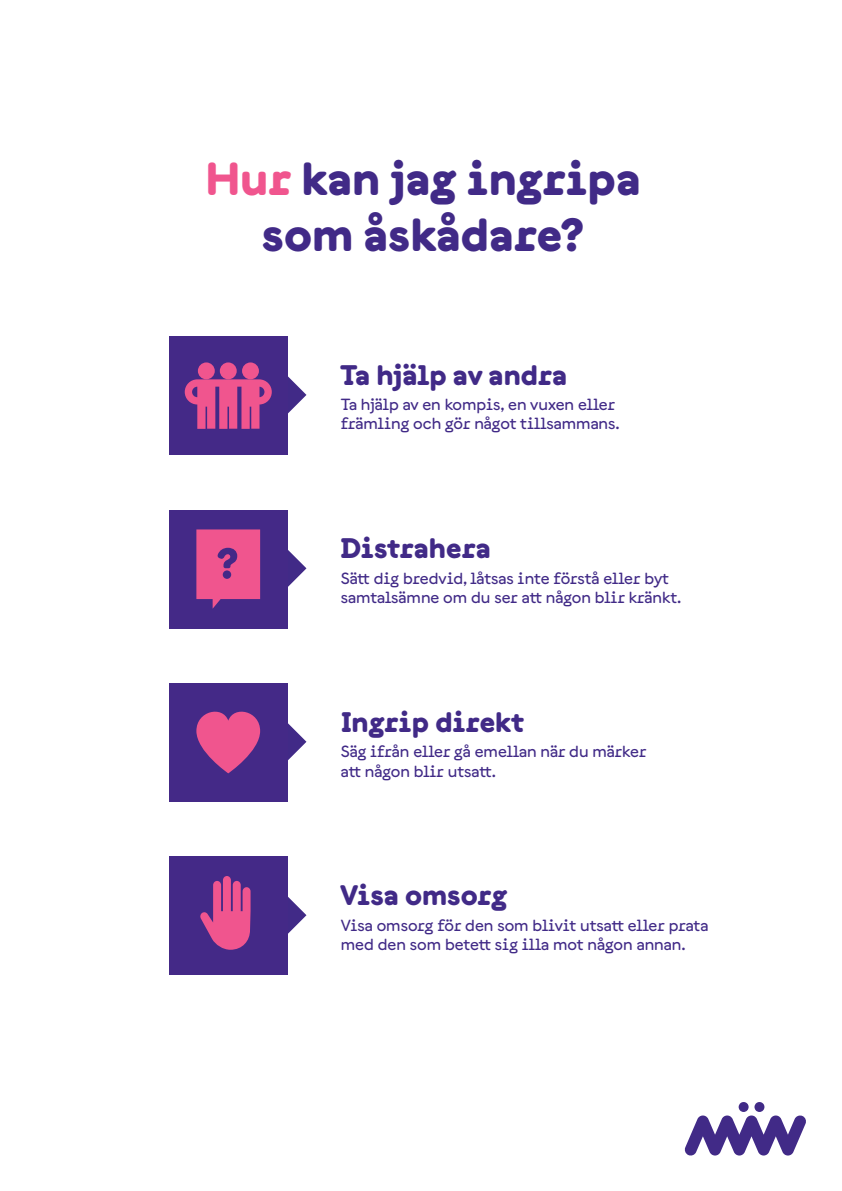
<style>
.page{position:relative;width:842px;height:1191px;background:#fff}
.page>*{position:absolute;margin:0;border:0;box-sizing:border-box;transform-origin:0 0}
.Bröd{font:800 46px/55.2px "Documan";color:#412a87;text-align:center}
.Bröd-2{font:800 28px "Documan";color:#412a87}
.t1{font:500 16px/19.2px "Documan";color:#412a87}
.s1{color:#f0558e}
</style>
<div class="page">
<svg style="left:288px;top:897px;width:18px;height:37px"></svg>
<div style="left:169px;top:509px;width:119px;height:119px;background:#442987"></div>
<div style="left:169px;top:683px;width:119px;height:119px;background:#442987"></div>
<div style="left:169px;top:856px;width:119px;height:119px;background:#442987"></div>
<div style="left:169px;top:336px;width:119px;height:119px;background:#442987"></div>
<div style="left:198px;top:362px;width:17px;height:17px;background:#f0558e;border-radius:50%"></div>
<div style="left:242px;top:362px;width:17px;height:17px;background:#f0558e;border-radius:50%"></div>
<svg style="left:185px;top:373px;width:121px;height:56px"></svg>
<div style="left:220px;top:362px;width:17px;height:17px;background:#f0558e;border-radius:50%"></div>
<svg style="left:196px;top:529px;width:110px;height:79px"></svg>
<svg style="left:200px;top:876px;width:51px;height:73px"></svg>
<svg style="left:196px;top:711px;width:110px;height:62px"></svg>
<svg style="left:684px;top:1102px;width:122px;height:54px"></svg>
<p class="Bröd" style="left:205px;top:146px;width:437px"><span class="s1">Hur</span> kan jag ingripa som åskådare?</p>
<p class="Bröd-2" style="left:340px;top:351px;width:229px">Ta hjälp av andra</p>
<p class="t1" style="left:341px;top:393px;width:280px">Ta hjälp av en kompis, en vuxen eller främling och gör något tillsammans.</p>
<p class="Bröd-2" style="left:340px;top:525px;width:152px">Distrahera</p>
<p class="t1" style="left:341px;top:567px;width:342px">Sätt dig bredvid, låtsas inte förstå eller byt samtalsämne om du ser att någon blir kränkt.</p>
<p class="Bröd-2" style="left:341px;top:698px;width:185px">Ingrip direkt</p>
<p class="t1" style="left:341px;top:740px;width:307px">Säg ifrån eller gå emellan när du märker att någon blir utsatt.</p>
<p class="Bröd-2" style="left:340px;top:871px;width:169px">Visa omsorg</p>
<p class="t1" style="left:341px;top:914px;width:369px">Visa omsorg för den som blivit utsatt eller prata med den som betett sig illa mot någon annan.</p>
</div>
